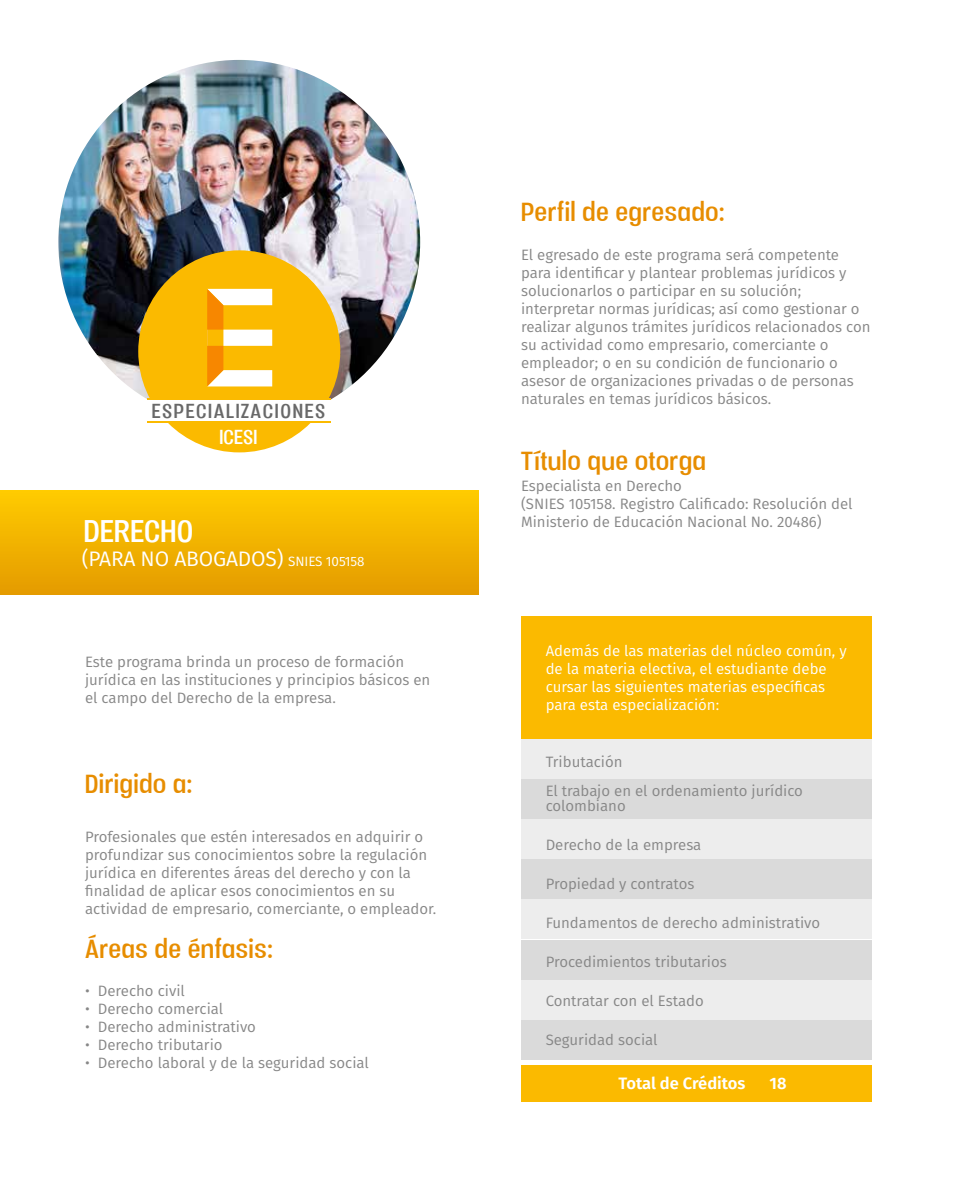
<style>
.page{position:relative;width:957px;height:1191px;background:#fff}
.page>*{position:absolute;margin:0;border:0;box-sizing:border-box;transform-origin:0 0}
.t1{font:36px "Vacer Sans Personal";letter-spacing:.005em;color:#fff}
.t2{font:30px "Vacer Sans Personal";letter-spacing:.005em;color:#e78d00}
.t3{font:23.25px "Vacer Sans Personal";letter-spacing:.065em;color:#686868}
.t4{font:23.25px "Vacer Sans Personal";color:#fff}
.t5{font:21px "Fira Sans";letter-spacing:-.01em;color:#fff}
.t6{font:600 16.5px "Fira Sans";color:#fff}
.t7{font:15px/18px "Fira Sans";color:#878787}
.t8{font:15px/18px "Fira Sans";color:#fff}
.s1{font-size:13.5px}
</style>
<div class="page">
<div style="left:0;top:490px;width:478px;height:104px;background:linear-gradient(to bottom,#fc0,#e59b00)"></div>
<div style="left:521px;top:616px;width:351px;height:123px;background:#fbba00"></div>
<div style="left:521px;top:1065px;width:351px;height:36px;background:#fbba00"></div>
<div style="left:521px;top:739px;width:350px;height:40px;background:#ededed"></div>
<div style="left:521px;top:779px;width:350px;height:40px;background:#dadada"></div>
<div style="left:521px;top:819px;width:350px;height:40px;background:#ededed"></div>
<div style="left:521px;top:859px;width:350px;height:40px;background:#dadada"></div>
<div style="left:521px;top:899px;width:350px;height:40px;background:#ededed"></div>
<div style="left:521px;top:939px;width:350px;height:40px;background:#dadada"></div>
<div style="left:521px;top:979px;width:350px;height:40px;background:#ededed"></div>
<div style="left:521px;top:1019px;width:350px;height:40px;background:#dadada"></div>
<img style="left:58px;top:60px;width:362px;height:364px">
<div style="left:138px;top:250px;width:202px;height:202px;background:#fbba00;border-radius:50%"></div>
<svg style="left:207px;top:289px;width:65px;height:97px"></svg>
<div style="left:148px;top:399px;width:183px;height:22px;background:#fff"></div>
<hr style="left:148px;top:421px;width:183px;height:1px;background:#fbba00">
<hr style="left:148px;top:398px;width:183px;height:2px;background:#fbba00">
<h3 class="t3" style="left:152px;top:398px;width:175px">ESPECIALIZACIONES</h3>
<h3 class="t4" style="left:219px;top:423px;width:39px">ICESI</h3>
<h1 class="t1" style="left:84px;top:511px;width:111px">DERECHO</h1>
<h3 class="t5" style="left:82px;top:543px;width:284px">(PARA NO ABOGADOS) <span class="s1">SNIES 105158</span></h3>
<p class="t7" style="left:85px;top:652px;width:347px">Este programa brinda un proceso de formación jurídica en las instituciones y principios básicos en el campo del Derecho de la empresa.</p>
<h2 class="t2" style="left:85px;top:767px;width:109px">Dirigido a:</h2>
<p class="t7" style="left:85px;top:827px;width:352px">Profesionales que estén interesados en adquirir o profundizar sus conocimientos sobre la regulación jurídica en diferentes áreas del derecho y con la finalidad de aplicar esos conocimientos en su actividad de empresario, comerciante, o empleador.</p>
<h2 class="t2" style="left:85px;top:932px;width:190px">Áreas de énfasis:</h2>
<p class="t7" style="left:85px;top:981px;width:101px">• Derecho civil</p>
<p class="t7" style="left:85px;top:999px;width:140px">• Derecho comercial</p>
<p class="t7" style="left:85px;top:1017px;width:172px">• Derecho administrativo</p>
<p class="t7" style="left:85px;top:1035px;width:139px">• Derecho tributario</p>
<p class="t7" style="left:85px;top:1053px;width:285px">• Derecho laboral y de la seguridad social</p>
<h2 class="t2" style="left:521px;top:195px;width:205px">Perfil de egresado:</h2>
<p class="t7" style="left:521px;top:245px;width:351px">El egresado de este programa será competente para identificar y plantear problemas jurídicos y solucionarlos o participar en su solución; interpretar normas jurídicas; así como gestionar o realizar algunos trámites jurídicos relacionados con su actividad como empresario, comerciante o empleador; o en su condición de funcionario o asesor de organizaciones privadas o de personas naturales en temas jurídicos básicos.</p>
<h2 class="t2" style="left:521px;top:444px;width:186px">Título que otorga</h2>
<p class="t7" style="left:521px;top:476px;width:333px">Especialista en Derecho<br>(SNIES 105158. Registro Calificado: Resolución del<br>Ministerio de Educación Nacional No. 20486)</p>
<p class="t8" style="left:546px;top:641px;width:302px">Además de las materias del núcleo común, y de la materia electiva, el estudiante debe cursar las siguientes materias específicas para esta especialización:</p>
<p class="t7" style="left:546px;top:747px;width:259px;line-height:28.5px">Tributación<br>El trabajo en el ordenamiento jurídico</p>
<p class="t7" style="left:546px;top:796px;width:82px">colombiano</p>
<p class="t7" style="left:546px;top:835px;width:157px">Derecho de la empresa</p>
<p class="t7" style="left:546px;top:874px;width:150px">Propiedad y contratos</p>
<p class="t7" style="left:546px;top:913px;width:276px">Fundamentos de derecho administrativo</p>
<p class="t7" style="left:546px;top:952px;width:183px">Procedimientos tributarios</p>
<p class="t7" style="left:546px;top:991px;width:160px">Contratar con el Estado</p>
<p class="t7" style="left:546px;top:1030px;width:113px">Seguridad social</p>
<p class="t6" style="left:618px;top:1069px;width:128px">Total de Créditos</p>
<p class="t6" style="left:769px;top:1069px;width:18px">18</p>
</div>
